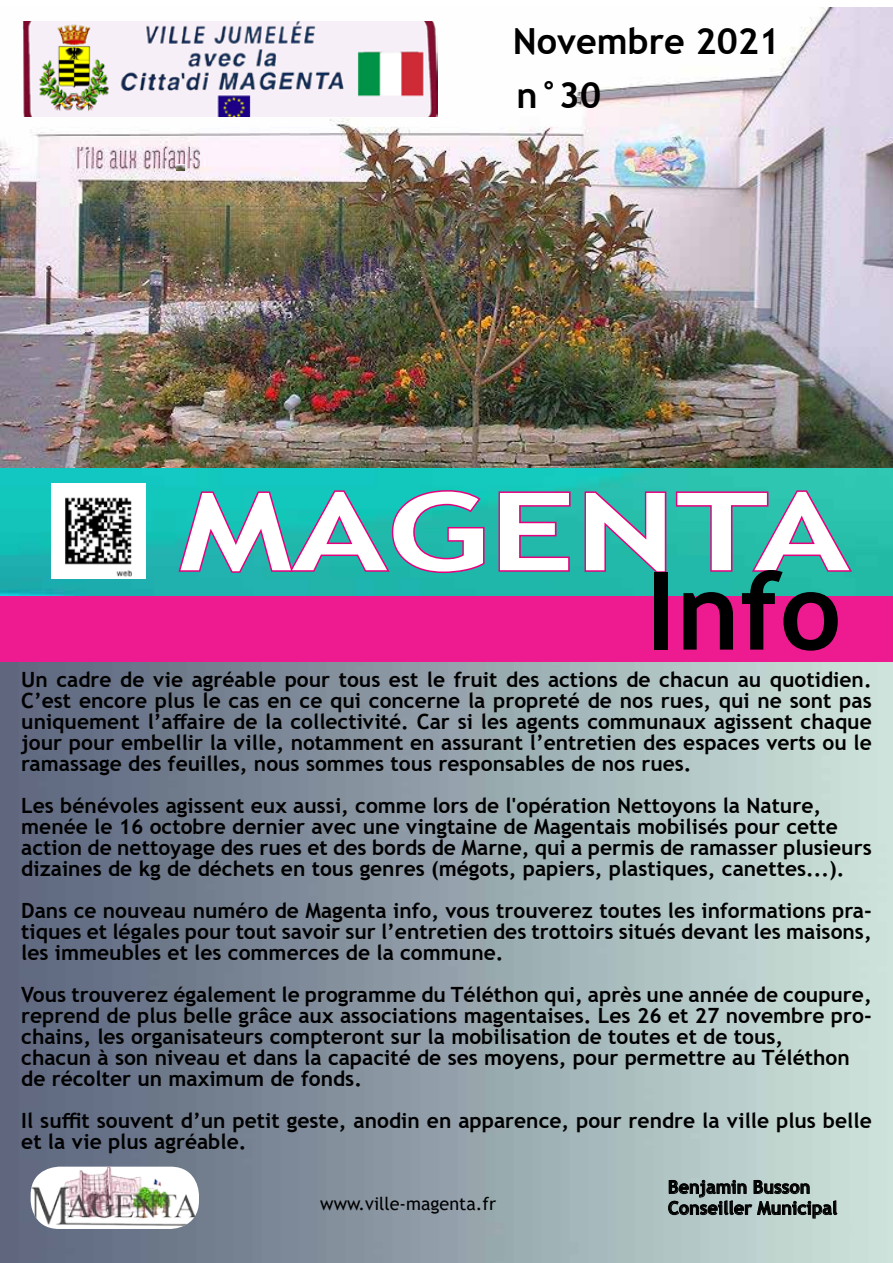
<style>
.page{position:relative;width:893px;height:1263px;background:#fff}
.page>*{position:absolute;margin:0;border:0;box-sizing:border-box;transform-origin:0 0}
.t1{font:700 108px "Trebuchet MS";color:#fff;scale:1.4 1}
.t2{font:700 108px "Trebuchet MS";color:#000}
.t3{font:700 36px/54px "Trebuchet MS";color:#000}
.t4{font:700 21px/21px "Trebuchet MS";color:#000}
.t5{font:700 18px/21px "Trebuchet MS";color:#000}
.t6{font:18px "Trebuchet MS";color:#000}
</style>
<div class="page">
<img style="left:0;top:661px;width:893px;height:602px">
<img style="left:0;top:7px;width:893px;height:461px">
<div style="left:0;top:595px;width:893px;height:66px;background:#ee1b90"></div>
<img style="left:0;top:468px;width:893px;height:127px">
<svg style="left:177px;top:489px;width:309px;height:85px;background:#3b9fa9"></svg>
<svg style="left:497px;top:490px;width:75px;height:83px;background:#4d90a1"></svg>
<svg style="left:583px;top:490px;width:85px;height:84px;background:#4898a2"></svg>
<svg style="left:674px;top:489px;width:180px;height:85px;background:#42a3a4"></svg>
<img style="left:51px;top:484px;width:95px;height:94px">
<img style="left:31px;top:1167px;width:168px;height:62px">
<svg style="left:176px;top:164px;width:9px;height:6px"></svg>
<img style="left:21px;top:21px;width:417px;height:95px">
<svg style="left:668px;top:1179px;width:170px;height:40px;background:#909f9c"></svg>
<h2 class="t3" style="left:513px;top:15px;width:269px">Novembre 2021 n°30</h2>
<h1 class="t1" style="left:179px;top:464px;width:481px">MAGENTA</h1>
<h1 class="t2" style="left:646px;top:544px;width:196px">Info</h1>
<p class="t4" style="left:21px;top:669px;width:852px;text-align:justify">Un cadre de vie agréable pour tous est le fruit des actions de chacun au quotidien.<br>C’est encore plus le cas en ce qui concerne la propreté de nos rues, qui ne sont pas uniquement l’affaire de la collectivité. Car si les agents communaux agissent chaque jour pour embellir la ville, notamment en assurant l’entretien des espaces verts ou le ramassage des feuilles, nous sommes tous responsables de nos rues.</p>
<p class="t4" style="left:21px;top:795px;width:852px">Les bénévoles agissent eux aussi, comme lors de l'opération Nettoyons la Nature, menée le 16 octobre dernier avec une vingtaine de Magentais mobilisés pour cette action de nettoyage des rues et des bords de Marne, qui a permis de ramasser plusieurs dizaines de kg de déchets en tous genres (mégots, papiers, plastiques, canettes...).</p>
<p class="t4" style="left:21px;top:900px;width:852px;text-align:justify">Dans ce nouveau numéro de Magenta info, vous trouverez toutes les informations pra&shy;tiques et légales pour tout savoir sur l’entretien des trottoirs situés devant les maisons, les immeubles et les commerces de la commune.</p>
<p class="t4" style="left:21px;top:984px;width:852px">Vous trouverez également le programme du Téléthon qui, après une année de coupure, reprend de plus belle grâce aux associations magentaises. Les 26 et 27 novembre pro&shy;chains, les organisateurs compteront sur la mobilisation de toutes et de tous,<br>chacun à son niveau et dans la capacité de ses moyens, pour permettre au Téléthon de récolter un maximum de fonds.</p>
<p class="t4" style="left:21px;top:1110px;width:852px">Il suffit souvent d’un petit geste, anodin en apparence, pour rendre la ville plus belle et la vie plus agréable.</p>
<p class="t6" style="left:320px;top:1192px;width:177px">www.ville-magenta.fr</p>
<p class="t5" style="left:668px;top:1176px;width:171px">Benjamin Busson<br>Conseiller Municipal</p>
</div>
